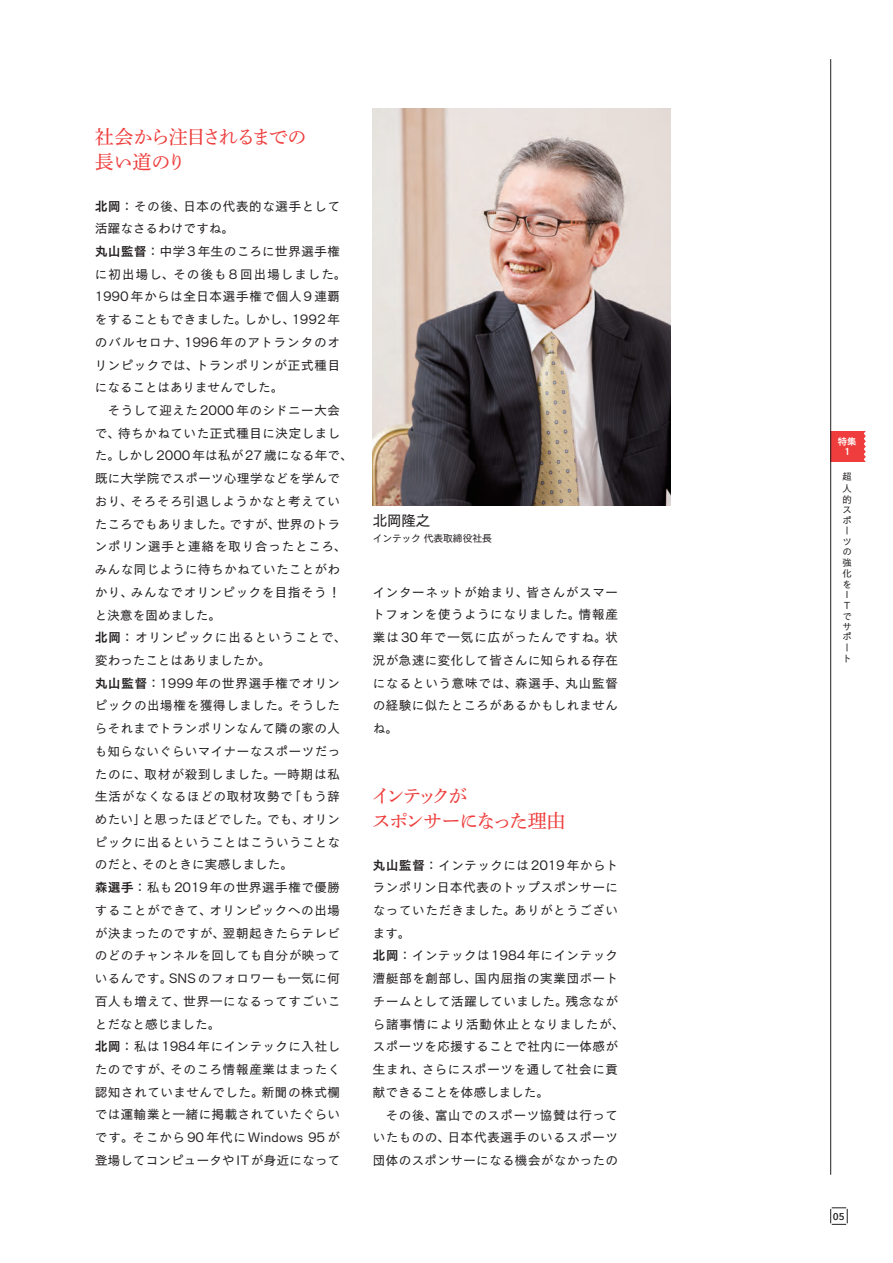
<style>
.page{position:relative;width:893px;height:1263px;background:#fff}
.page>*{position:absolute;margin:0;border:0;box-sizing:border-box;transform-origin:0 0}
.t1{font:19.05px/24.8px "Shuei Min Pr 6 M 90 msp RKSJ H";letter-spacing:-.09em;color:#ee3d3c}
.t2{font:19.05px/24.8px "Shuei Min Pr 6 M 90 msp RKSJ H";letter-spacing:-.12em;color:#ee3d3c}
.t3{font:14.4px "New Cezanne Pro M 90 msp RKSJ H";color:#231f20}
.t4{font:12.45px/22.6px "New Cezanne Pro M 90 msp RKSJ H";letter-spacing:.05em;color:#231f20}
.t5{font:9.75px "New Cezanne Pro M 90 msp RKSJ H";letter-spacing:-.005em;color:#231f20}
.t6{font:600 9.75px "Avenir Next";color:#231f20}
.t7{font:9.3px/10.6px "New Cezanne Pro M 90 msp RKSJ H";color:#231f20}
.t8{font:9.3px/10.8px "New Cezanne Pro DB 90 msp RKSJ H";color:#fff;text-align:center}
.s1{font-family:"New Cezanne Pro DB 90 msp RKSJ H"}
</style>
<div class="page">
<svg style="left:864px;top:431px;width:2px;height:31px"></svg>
<div style="left:831px;top:431px;width:33px;height:31px;background:#ee3d3c"></div>
<hr style="left:830px;top:59px;width:1px;height:1116px;background:#231f20">
<svg style="left:830px;top:1208px;width:18px;height:17px"></svg>
<img style="left:373px;top:109px;width:297px;height:396px">
<h1 class="t1" style="left:95px;top:127px;width:213px">社会から注目されるまでの長い道のり</h1>
<p class="t4" style="left:95px;top:196px;width:260px"><span class="s1">北岡</span>：その後、日本の代表的な選手として活躍なさるわけですね。<br><span class="s1">丸山監督</span>：中学3年生のころに世界選手権に初出場し、その後も8回出場しました。<br>1990年からは全日本選手権で個人9連覇をすることもできました。しかし、1992年のバルセロナ、1996 年のアトランタのオリンピックでは、トランポリンが正式種目になることはありませんでした。<br>　そうして迎えた2000 年のシドニー大会で、待ちかねていた正式種目に決定しました。しかし2000年は私が27歳になる年で、既に大学院でスポーツ心理学などを学んでおり、そろそろ引退しようかなと考えていたころでもありました。ですが、世界のトランポリン選手と連絡を取り合ったところ、みんな同じように待ちかねていたことがわかり、みんなでオリンピックを目指そう！　と決意を固めました。<br><span class="s1">北岡</span>：オリンピックに出るということで、変わったことはありましたか。<br><span class="s1">丸山監督</span>：1999年の世界選手権でオリンピックの出場権を獲得しました。そうしたらそれまでトランポリンなんて隣の家の人も知らないぐらいマイナーなスポーツだったのに、取材が殺到しました。一時期は私生活がなくなるほどの取材攻勢で「もう辞めたい」と思ったほどでした。でも、オリンピックに出るということはこういうことなのだと、そのときに実感しました。<br><span class="s1">森選手</span>：私も2019年の世界選手権で優勝することができて、オリンピックへの出場が決まったのですが、翌朝起きたらテレビのどのチャンネルを回しても自分が映っているんです。SNSのフォロワーも一気に何百人も増えて、世界一になるってすごいことだなと感じました。<br><span class="s1">北岡</span>：私は1984 年にインテックに入社したのですが、そのころ情報産業はまったく認知されていませんでした。新聞の株式欄では運輸業と一緒に掲載されていたぐらいです。そこから 90 年代に Windows 95 が登場してコンピュータやITが身近になって</p>
<p class="t3" style="left:373px;top:516px;width:59px">北岡隆之</p>
<p class="t5" style="left:373px;top:535px;width:121px">インテック 代表取締役社長</p>
<p class="t4" style="left:372px;top:582px;width:247px;text-align:justify">インターネットが始まり、皆さんがスマートフォンを使うようになりました。情報産業は30年で一気に広がったんですね。状況が急速に変化して皆さんに知られる存在になるという意味では、森選手、丸山監督の経験に似たところがあるかもしれませんね。</p>
<h1 class="t2" style="left:371px;top:786px;width:196px">インテックが<br>スポンサーになった理由</h1>
<p class="t4" style="left:373px;top:855px;width:253px"><span class="s1">丸山監督</span>：インテックには 2019 年からトランポリン日本代表のトップスポンサーになっていただきました。ありがとうございます。<br><span class="s1">北岡</span>：インテックは1984 年にインテック漕艇部を創部し、国内屈指の実業団ボートチームとして活躍していました。残念ながら諸事情により活動休止となりましたが、スポーツを応援することで社内に一体感が生まれ、さらにスポーツを通して社会に貢献できることを体感しました。<br>　その後、富山でのスポーツ協賛は行っていたものの、日本代表選手のいるスポーツ団体のスポンサーになる機会がなかったの</p>
<p class="t8" style="left:838px;top:437px;width:20px">特集<br>１</p>
<p class="t7" style="left:842px;top:473px;width:10px">超人的スポーツの強化を<br>Ｉ<br>Ｔでサポート</p>
<p class="t6" style="left:833px;top:1210px;width:13px">05</p>
</div>
